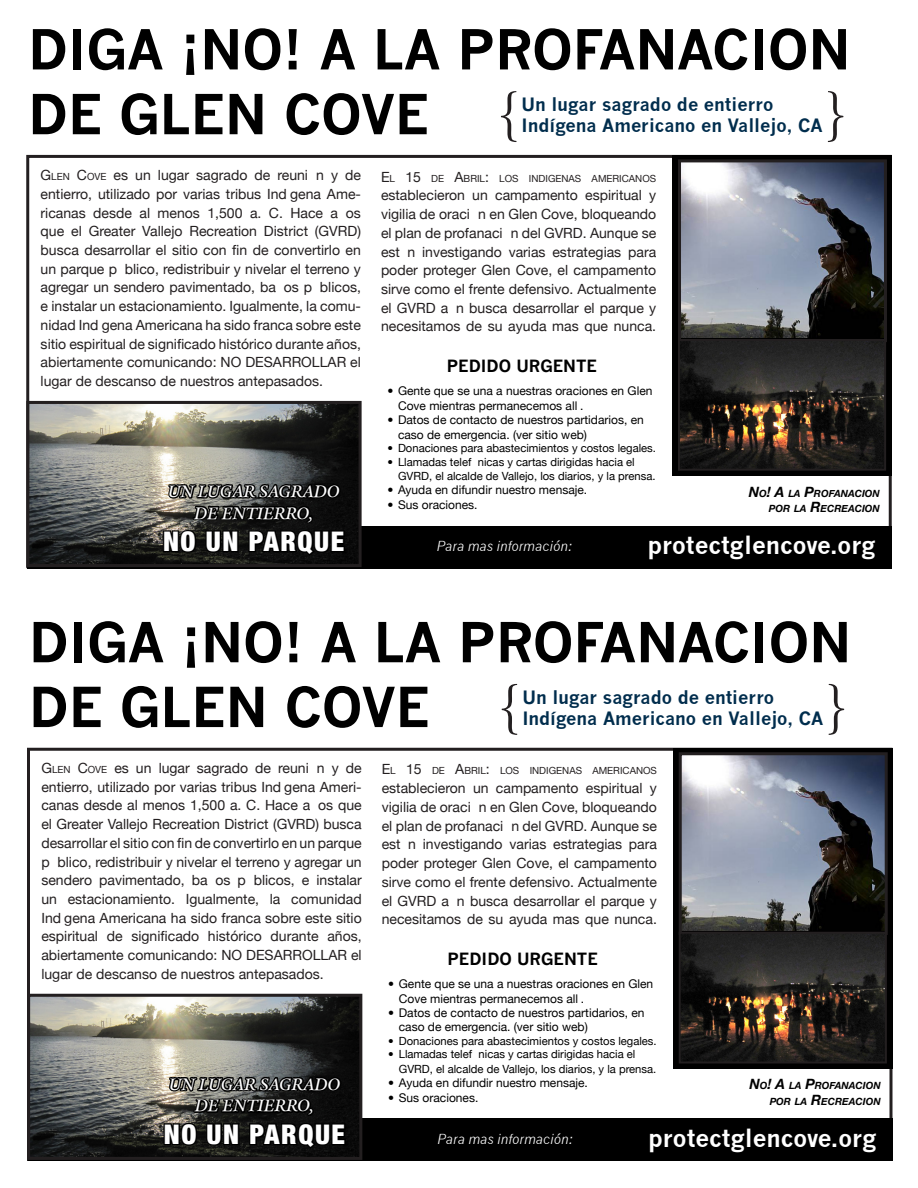
<style>
.page{position:relative;width:918px;height:1188px;background:#fff}
.page>*{position:absolute;margin:0;border:0;box-sizing:border-box;transform-origin:0 0}
.t1{font:700 54px/64.8px "News Gothic";color:#000}
.t2{font:54px "Legacy Serif ITCTT Book";color:#231f20}
.t3{font:900 condensed 27px "Helvetica Neue";letter-spacing:.06em;color:#fff}
.t4{font:700 24px "News Gothic";color:#fff}
.t5{font:700 18px "News Gothic";color:#002d4d}
.t6{font:18px "Legacy Serif Md OSITCTT Med It";color:#fff}
.t7{font:700 16.5px "News Gothic";color:#000}
.t8{font:14.1px/18.8px "Helvetica Neue";color:#231f20;text-align:justify}
.t9{font:italic 13.5px "News Gothic";color:#fff}
.t10{font:12px/14.4px "Helvetica Neue";color:#000}
.t11{font:11.25px/14.4px "Helvetica Neue";color:#000}
.t12{font:9.9px "Helvetica Neue";color:#231f20}
.t13{font:italic 700 9.9px "Helvetica Neue";color:#000}
.s1{font-style:inherit}
.s2{font-size:9.9px}
.s3{font-size:14.1px}
.s4{font-size:14.25px}
</style>
<div class="page">
<div style="left:27px;top:526px;width:865px;height:42px;background:#000"></div>
<img style="left:30px;top:405px;width:328px;height:158px">
<div style="left:26px;top:401px;width:336px;height:166px;border:3px solid #231f20"></div>
<div style="left:673px;top:155px;width:219px;height:321px;background:#000"></div>
<img style="left:682px;top:163px;width:201px;height:175px">
<div style="left:678px;top:159px;width:209px;height:183px;border:3px solid #231f20"></div>
<img style="left:681px;top:342px;width:202px;height:126px">
<div style="left:678px;top:339px;width:208px;height:132px;border:2px solid #231f20"></div>
<svg style="left:161px;top:456px;width:185px;height:108px"></svg>
<div style="left:28px;top:1119px;width:864px;height:42px;background:#000"></div>
<img style="left:31px;top:998px;width:327px;height:158px">
<div style="left:27px;top:994px;width:335px;height:166px;border:3px solid #231f20"></div>
<div style="left:673px;top:748px;width:219px;height:321px;background:#000"></div>
<img style="left:683px;top:756px;width:201px;height:175px">
<div style="left:679px;top:752px;width:209px;height:183px;border:3px solid #231f20"></div>
<img style="left:682px;top:935px;width:202px;height:126px">
<div style="left:679px;top:932px;width:208px;height:132px;border:2px solid #231f20"></div>
<svg style="left:162px;top:1049px;width:185px;height:108px"></svg>
<p class="t1" style="left:28px;top:16px;width:824px">DIGA ¡NO! A LA PROFANACION<br>DE GLEN COVE</p>
<p class="t2" style="left:500px;top:82px;width:19px">{</p>
<p class="t2" style="left:827px;top:82px;width:19px">}</p>
<p class="t5" style="left:522px;top:93px;width:253px">Un lugar sagrado de entierro</p>
<p class="t5" style="left:522px;top:115px;width:302px">Indígena Americano en Vallejo, CA</p>
<p class="t8" style="left:41px;top:166px;width:322px"><span class="s1">G</span><span class="s2">LEN</span> <span class="s1">C</span><span class="s2">OVE</span> es un lugar sagrado de reunión y de entierro, utilizado por varias tribus Indígena Ame&shy;ricanas desde al menos 1,500 a. C. Hace años que el Greater Vallejo Recreation District (GVRD) busca desarrollar el sitio con fin de convertirlo en un parque público, redistribuir y nivelar el terreno y agregar un sendero pavimentado, baños públicos, e instalar un estacionamiento. Igualmente, la comu&shy;nidad Indígena Americana ha sido franca sobre este sitio espiritual de significado histórico durante años, abiertamente comunicando: NO DESARROLLAR el lugar de descanso de nuestros antepasados.</p>
<p class="t6" style="left:168px;top:481px;width:173px">UN LUGAR SAGRADO</p>
<p class="t6" style="left:194px;top:503px;width:120px">DE ENTIERRO,</p>
<p class="t3" style="left:163px;top:525px;width:183px">NO UN PARQUE</p>
<p class="t12" style="left:381px;top:172px;width:277px"><span class="s3">E</span>L <span class="s3">15</span> DE <span class="s3">A</span>BRIL<span class="s3">:</span> LOS INDIGENAS AMERICANOS</p>
<p class="t8" style="left:381px;top:186px;width:277px">establecieron un campamento espiritual y vigilia de oración en Glen Cove, bloqueando el plan de profanación del GVRD. Aunque se estén investigando varias estrategias para poder proteger Glen Cove, el campamento sirve como el frente defensivo. Actualmente el GVRD aún busca desarrollar el parque y necesitamos de su ayuda mas que nunca.</p>
<p class="t7" style="left:447px;top:356px;width:152px">PEDIDO URGENTE</p>
<p class="t10" style="left:398px;top:384px;width:256px;text-indent:-10px">• Gente que se una a nuestras oraciones en Glen<br>Cove mientras permanecemos allí.</p>
<p class="t10" style="left:398px;top:413px;width:247px;text-indent:-10px">• Datos de contacto de nuestros partidarios, en caso de emergencia. (ver sitio web)</p>
<p class="t11" style="left:388px;top:441px;width:270px">• Donaciones para abastecimientos y costos legales.</p>
<p class="t11" style="left:398px;top:454px;width:259px;text-indent:-10px">• Llamadas telefónicas y cartas dirigidas hacia el<br>GVRD, el alcalde de Vallejo, los diarios, y la prensa.</p>
<p class="t10" style="left:388px;top:483px;width:201px">• Ayuda en difundir nuestro mensaje.</p>
<p class="t10" style="left:388px;top:497px;width:92px">• Sus oraciones.</p>
<p class="t13" style="left:745px;top:487px;width:98px"><span class="s4">¡N</span>O<span class="s4">! A</span> LA <span class="s4">P</span>ROFANA</p>
<p class="t13" style="left:855px;top:487px;width:27px">CION</p>
<p class="t13" style="left:769px;top:502px;width:113px">POR LA <span class="s4">R</span>ECREACION</p>
<p class="t9" style="left:436px;top:539px;width:137px">Para mas información:</p>
<p class="t4" style="left:647px;top:531px;width:229px">protectglencove.org</p>
<p class="t1" style="left:29px;top:609px;width:824px">DIGA ¡NO! A LA PROFANACION<br>DE GLEN COVE</p>
<p class="t2" style="left:501px;top:675px;width:19px">{</p>
<p class="t2" style="left:828px;top:675px;width:19px">}</p>
<p class="t5" style="left:522px;top:686px;width:253px">Un lugar sagrado de entierro</p>
<p class="t5" style="left:522px;top:708px;width:302px">Indígena Americano en Vallejo, CA</p>
<p class="t8" style="left:41px;top:758px;width:322px"><span class="s1">G</span><span class="s2">LEN</span> <span class="s1">C</span><span class="s2">OVE</span> es un lugar sagrado de reunión y de entierro, utilizado por varias tribus Indígena Ameri&shy;canas desde al menos 1,500 a. C. Hace años que el Greater Vallejo Recreation District (GVRD) busca desarrollar el sitio con fin de convertirlo en un parque público, redistribuir y nivelar el terreno y agregar un sendero pavimentado, baños públicos, e instalar un estacionamiento. Igualmente, la comunidad Indígena Americana ha sido franca sobre este sitio espiritual de significado histórico durante años, abiertamente comunicando: NO DESARROLLAR el lugar de descanso de nuestros antepasados.</p>
<p class="t6" style="left:169px;top:1074px;width:173px">UN LUGAR SAGRADO</p>
<p class="t6" style="left:195px;top:1096px;width:120px">DE ENTIERRO,</p>
<p class="t3" style="left:164px;top:1118px;width:183px">NO UN PARQUE</p>
<p class="t12" style="left:382px;top:765px;width:277px"><span class="s3">E</span>L <span class="s3">15</span> DE <span class="s3">A</span>BRIL<span class="s3">:</span> LOS INDIGENAS AMERICANOS</p>
<p class="t8" style="left:382px;top:779px;width:277px">establecieron un campamento espiritual y vigilia de oración en Glen Cove, bloqueando el plan de profanación del GVRD. Aunque se estén investigando varias estrategias para poder proteger Glen Cove, el campamento sirve como el frente defensivo. Actualmente el GVRD aún busca desarrollar el parque y necesitamos de su ayuda mas que nunca.</p>
<p class="t7" style="left:447px;top:949px;width:152px">PEDIDO URGENTE</p>
<p class="t10" style="left:399px;top:977px;width:256px;text-indent:-10px">• Gente que se una a nuestras oraciones en Glen<br>Cove mientras permanecemos allí.</p>
<p class="t10" style="left:399px;top:1005px;width:247px;text-indent:-10px">• Datos de contacto de nuestros partidarios, en caso de emergencia. (ver sitio web)</p>
<p class="t11" style="left:388px;top:1034px;width:270px">• Donaciones para abastecimientos y costos legales.</p>
<p class="t11" style="left:399px;top:1047px;width:259px;text-indent:-10px">• Llamadas telefónicas y cartas dirigidas hacia el<br>GVRD, el alcalde de Vallejo, los diarios, y la prensa.</p>
<p class="t10" style="left:388px;top:1076px;width:201px">• Ayuda en difundir nuestro mensaje.</p>
<p class="t10" style="left:388px;top:1090px;width:92px">• Sus oraciones.</p>
<p class="t13" style="left:745px;top:1080px;width:98px"><span class="s4">¡N</span>O<span class="s4">! A</span> LA <span class="s4">P</span>ROFANA</p>
<p class="t13" style="left:856px;top:1080px;width:27px">CION</p>
<p class="t13" style="left:770px;top:1095px;width:113px">POR LA <span class="s4">R</span>ECREACION</p>
<p class="t9" style="left:437px;top:1131px;width:137px">Para mas información:</p>
<p class="t4" style="left:648px;top:1123px;width:229px">protectglencove.org</p>
</div>
